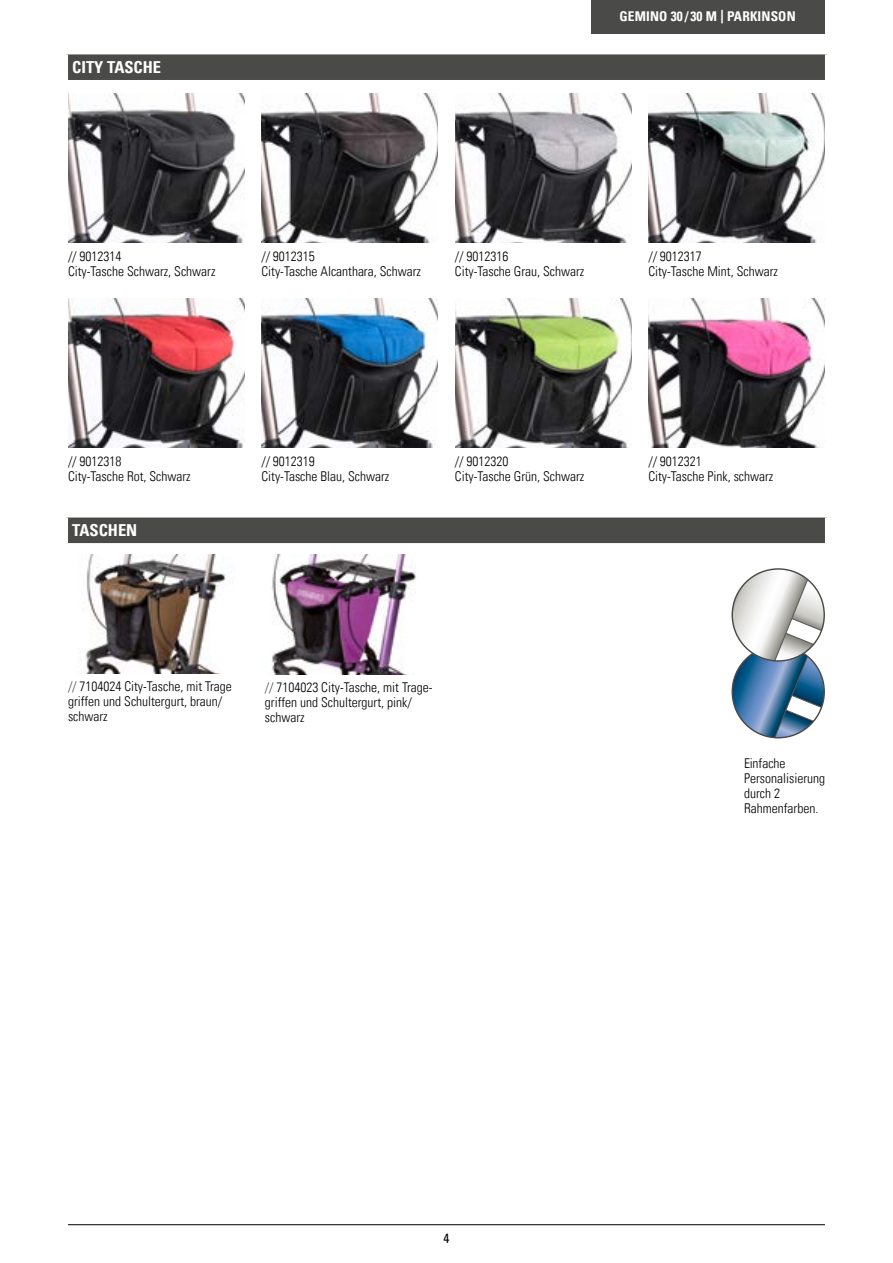
<style>
.page{position:relative;width:893px;height:1263px;background:#fff}
.page>*{position:absolute;margin:0;border:0;box-sizing:border-box;transform-origin:0 0}
.t1{font:16.5px "Univers Com 67 Bold Cond";color:#fff}
.t2{font:13.5px/15px "Univers Com 47 Light Cond";color:#000}
.t3{font:13.5px "Univers Com 67 Bold Cond";letter-spacing:.01em;color:#fff}
.t4{font:condensed 13.5px "Univers Com 57";color:#000}
.s1{color:#4a4a49}
</style>
<div class="page">
<img style="left:68px;top:94px;width:176px;height:148px">
<img style="left:455px;top:94px;width:176px;height:148px">
<img style="left:261px;top:94px;width:177px;height:148px">
<img style="left:261px;top:298px;width:177px;height:149px">
<img style="left:648px;top:298px;width:177px;height:149px">
<img style="left:648px;top:94px;width:177px;height:148px">
<img style="left:68px;top:298px;width:176px;height:149px">
<img style="left:455px;top:298px;width:176px;height:149px">
<img style="left:272px;top:555px;width:144px;height:119px">
<img style="left:85px;top:554px;width:141px;height:119px">
<div style="left:66px;top:53px;width:761px;height:29px;background:#4a4a49"></div>
<hr style="left:65px;top:51px;width:763px;height:3px;background:#fff">
<hr style="left:65px;top:54px;width:3px;height:26px;background:#fff">
<hr style="left:825px;top:54px;width:3px;height:26px;background:#fff">
<hr style="left:65px;top:80px;width:763px;height:3px;background:#fff">
<div style="left:66px;top:516px;width:761px;height:29px;background:#4a4a49"></div>
<hr style="left:65px;top:514px;width:763px;height:3px;background:#fff">
<hr style="left:65px;top:517px;width:3px;height:26px;background:#fff">
<hr style="left:825px;top:517px;width:3px;height:26px;background:#fff">
<hr style="left:65px;top:543px;width:763px;height:3px;background:#fff">
<svg style="left:732px;top:569px;width:92px;height:169px"></svg>
<div style="left:591px;top:0;width:233px;height:34px;background:#4a4a49"></div>
<hr style="left:68px;top:1224px;width:757px;height:1px;background:#000">
<p class="t1" style="left:72px;top:57px;width:90px">CITY TASCHE</p>
<p class="t3" style="left:619px;top:8px;width:178px">GEMINO 30 / 30 M | PARKINSON</p>
<p class="t2" style="left:68px;top:248px;width:149px">// 9012314<br>City-Tasche Schwarz, Schwarz</p>
<p class="t2" style="left:261px;top:248px;width:161px">// 9012315<br>City-Tasche Alcanthara, Schwarz</p>
<p class="t2" style="left:455px;top:248px;width:131px">// 9012316<br>City-Tasche Grau, Schwarz</p>
<p class="t2" style="left:648px;top:248px;width:131px">// 9012317<br>City-Tasche Mint, Schwarz</p>
<p class="t2" style="left:68px;top:453px;width:124px">// 9012318<br>City-Tasche Rot, Schwarz</p>
<p class="t2" style="left:455px;top:453px;width:131px">// 9012320<br>City-Tasche Grün, Schwarz</p>
<p class="t2" style="left:261px;top:453px;width:129px">// 9012319<br>City-Tasche Blau, Schwarz</p>
<p class="t1" style="left:72px;top:520px;width:67px">TASCHEN</p>
<p class="t2" style="left:68px;top:679px;width:165px"><span class="s1">//</span> 7104024 City-Tasche, mit Trage griffen und Schultergurt, braun/ schwarz</p>
<p class="t2" style="left:265px;top:680px;width:169px"><span class="s1">//</span> 7104023 City-Tasche, mit Trage&shy;griffen und Schultergurt, pink/ schwarz</p>
<p class="t2" style="left:648px;top:453px;width:126px">// 9012321<br>City-Tasche Pink, schwarz</p>
<p class="t2" style="left:744px;top:756px;width:82px">Einfache<br>Personalisierung durch 2<br>Rahmenfarben.</p>
<p class="t4" style="left:443px;top:1229px;width:7px">4</p>
</div>
